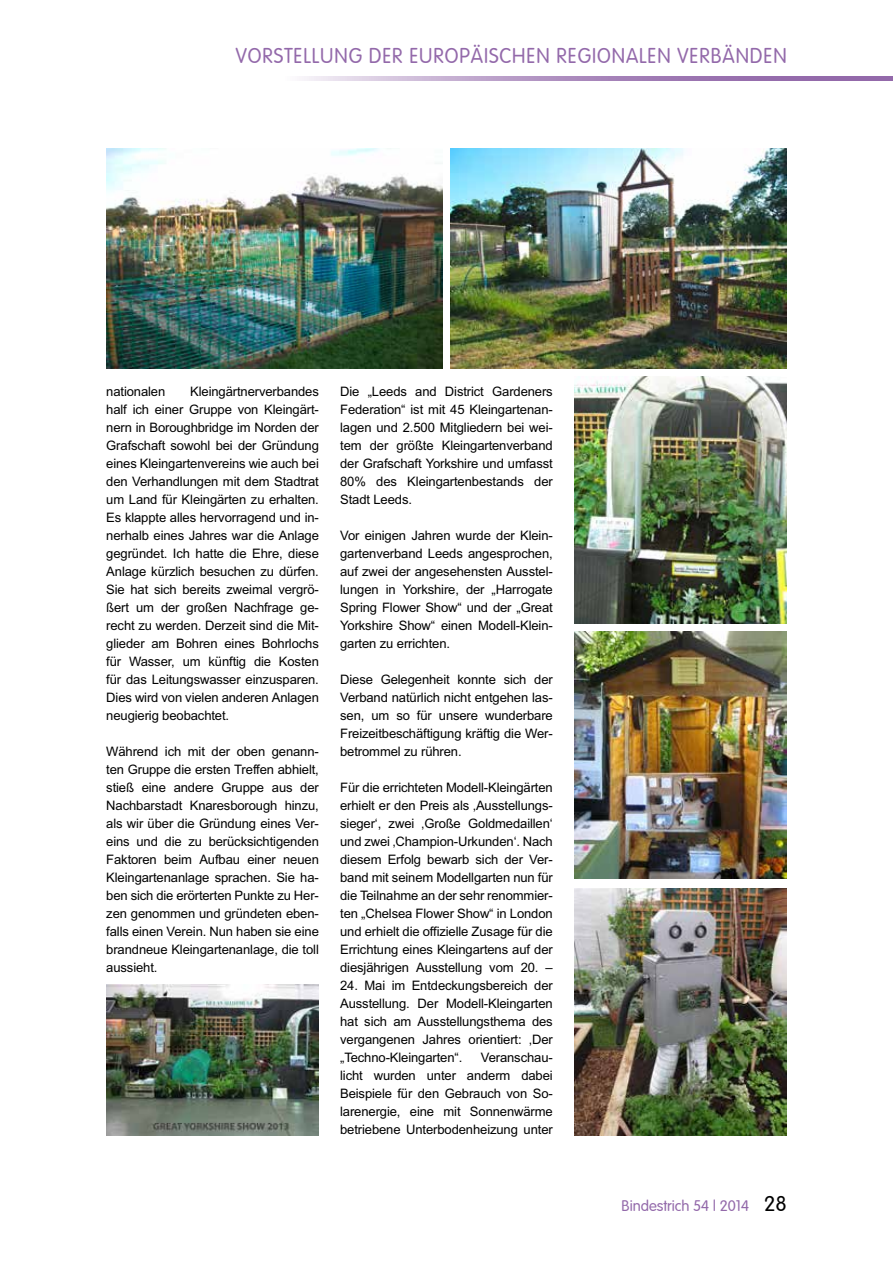
<style>
.page{position:relative;width:893px;height:1263px;background:#fff}
.page>*{position:absolute;margin:0;border:0;box-sizing:border-box;transform-origin:0 0}
.t1{font:21px "Vogue Plain";letter-spacing:.05em;color:#9369aa;scale:.95 1}
.t2{font:15px "Vogue Plain";color:#9369aa}
.t3{font:13.05px/18px "Arial";letter-spacing:-.01em;color:#000;text-align:justify}
.s1{font-size:21px;color:#000}
</style>
<div class="page">
<svg style="left:302px;top:77px;width:591px;height:4px;background:#b193c1"></svg>
<img style="left:574px;top:632px;width:213px;height:246px">
<img style="left:574px;top:889px;width:213px;height:246px">
<img style="left:574px;top:377px;width:213px;height:246px">
<img style="left:106px;top:149px;width:336px;height:219px">
<img style="left:106px;top:984px;width:213px;height:151px">
<img style="left:451px;top:149px;width:336px;height:219px">
<h1 class="t1" style="left:236px;top:44px;width:581px">VORSTELLUNG DER EUROPÄISCHEN REGIONALEN VERBÄNDEN</h1>
<p class="t3" style="left:106px;top:383px;width:214px;text-indent:84px">Kleingärtnerverbandes half ich einer Gruppe von Kleingärt&shy;nern in Boroughbridge im Norden der Grafschaft sowohl bei der Gründung eines Kleingartenvereins wie auch bei den Verhandlungen mit dem Stadtrat um Land für Kleingärten zu erhalten.<br>Es klappte alles hervorragend und in&shy;nerhalb eines Jahres war die Anlage gegründet. Ich hatte die Ehre, diese Anlage kürzlich besuchen zu dürfen.<br>Sie hat sich bereits zweimal vergrö&shy;ßert um der großen Nachfrage ge&shy;recht zu werden. Derzeit sind die Mit&shy;glieder am Bohren eines Bohrlochs für Wasser, um künftig die Kosten für das Leitungswasser einzusparen.<br>Dies wird von vielen anderen Anlagen neugierig beobachtet.</p>
<p class="t3" style="left:106px;top:743px;width:214px">Während ich mit der oben genann&shy;ten Gruppe die ersten Treffen abhielt, stieß eine andere Gruppe aus der Nachbarstadt Knaresborough hinzu, als wir über die Gründung eines Ver&shy;eins und die zu berücksichtigenden Faktoren beim Aufbau einer neuen Kleingartenanlage sprachen. Sie ha&shy;ben sich die erörterten Punkte zu Her&shy;zen genommen und gründeten eben&shy;falls einen Verein. Nun haben sie eine brandneue Kleingartenanlage, die toll aussieht.</p>
<p class="t3" style="left:106px;top:383px;width:61px">nationalen</p>
<p class="t3" style="left:340px;top:383px;width:214px">Die „Leeds and District Gardeners Federation“ ist mit 45 Kleingartenan&shy;lagen und 2.500 Mitgliedern bei wei&shy;tem der größte Kleingartenverband der Grafschaft Yorkshire und umfasst 80% des Kleingartenbestands der Stadt Leeds.</p>
<p class="t3" style="left:340px;top:527px;width:214px">Vor einigen Jahren wurde der Klein&shy;gartenverband Leeds angesprochen, auf zwei der angesehensten Ausstel&shy;lungen in Yorkshire, der „Harrogate Spring Flower Show“ und der „Great Yorkshire Show“ einen Modell-Klein&shy;garten zu errichten.</p>
<p class="t3" style="left:340px;top:671px;width:214px">Diese Gelegenheit konnte sich der Verband natürlich nicht entgehen las&shy;sen, um so für unsere wunderbare Freizeitbeschäftigung kräftig die Wer&shy;betrommel zu rühren.</p>
<p class="t3" style="left:340px;top:779px;width:214px">Für die errichteten Modell-Kleingärten erhielt er den Preis als ‚Ausstellungs&shy;sieger‘, zwei ‚Große Goldmedaillen‘ und zwei ‚Champion-Urkunden‘. Nach diesem Erfolg bewarb sich der Ver&shy;band mit seinem Modellgarten nun für die Teilnahme an der sehr renommier&shy;ten „Chelsea Flower Show“ in London und erhielt die offizielle Zusage für die Errichtung eines Kleingartens auf der diesjährigen Ausstellung vom 20. –</p>
<p class="t3" style="left:340px;top:977px;width:214px">24. Mai im Entdeckungsbereich der Ausstellung. Der Modell-Kleingarten hat sich am Ausstellungsthema des vergangenen Jahres orientiert: ‚Der „Techno-Kleingarten“.</p>
<p class="t3" style="left:340px;top:1048px;width:214px;text-indent:141px">Veranschau&shy;licht wurden unter anderm dabei Beispiele für den Gebrauch von So&shy;larenergie, eine mit Sonnenwärme betriebene Unterbodenheizung unter</p>
<p class="t2" style="left:622px;top:1197px;width:167px">Bindestrich 54 | 2014 <span class="s1">28</span></p>
</div>
